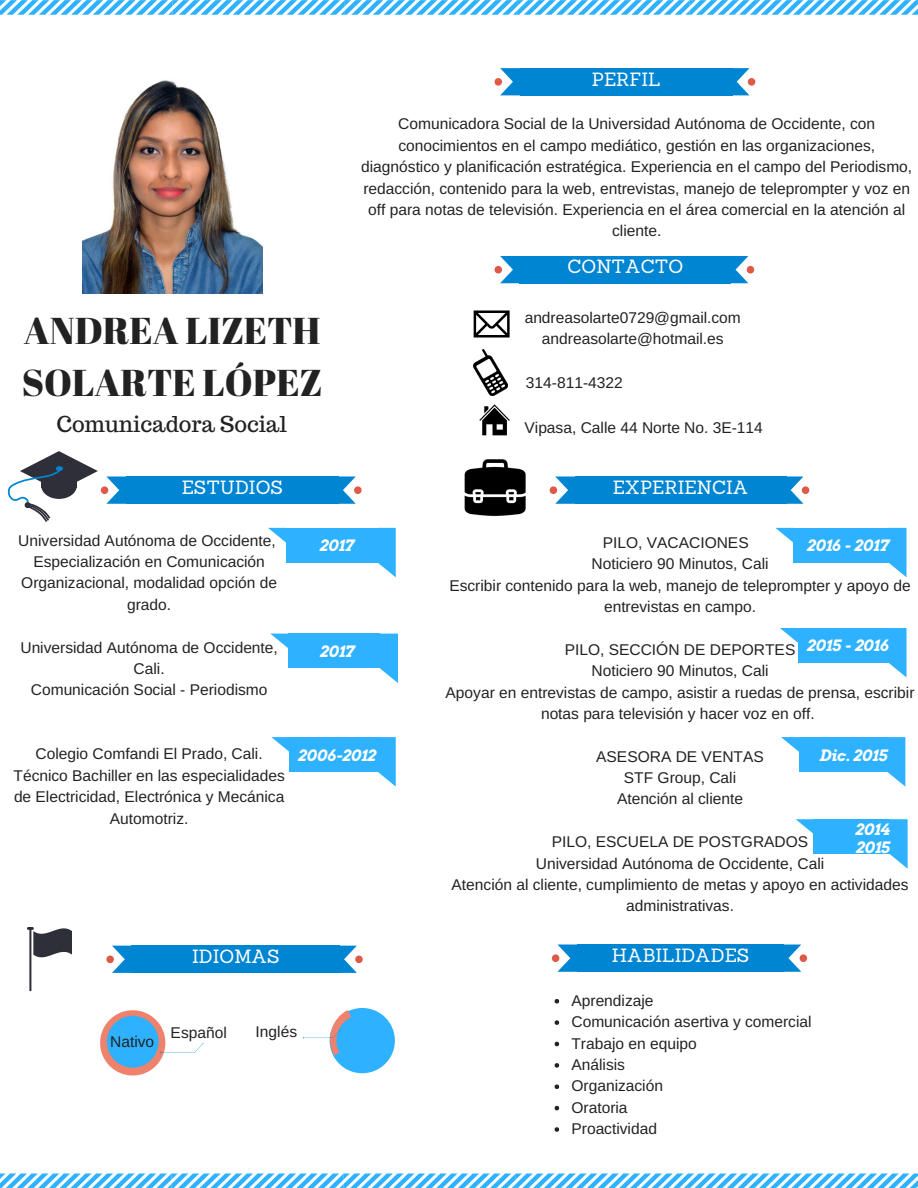
<style>
.page{position:relative;width:918px;height:1188px;background:#fff}
.page>*{position:absolute;margin:0;border:0;box-sizing:border-box;transform-origin:0 0}
.t1{font:37.35px "Abril Fatface";color:#222}
.t2{font:21.75px "Trocchi";color:#222}
.t3{font:18.75px "Sanchez";color:#fff}
.t4{font:15.6px/21.3px "Arimo";color:#222;text-align:center}
.t5{font:italic 700 15.6px/18px "Arvo";color:#fff}
</style>
<div class="page">
<div style="left:520px;top:256px;width:211px;height:27px;background:#0085d2"></div>
<svg style="left:731px;top:256px;width:23px;height:27px"></svg>
<svg style="left:495px;top:256px;width:25px;height:27px"></svg>
<div style="left:575px;top:477px;width:211px;height:27px;background:#0085d2"></div>
<svg style="left:786px;top:477px;width:23px;height:27px"></svg>
<svg style="left:550px;top:477px;width:25px;height:27px"></svg>
<div style="left:132px;top:946px;width:208px;height:27px;background:#0085d2"></div>
<svg style="left:340px;top:946px;width:23px;height:27px"></svg>
<svg style="left:106px;top:946px;width:26px;height:27px"></svg>
<div style="left:577px;top:945px;width:207px;height:27px;background:#0085d2"></div>
<svg style="left:784px;top:945px;width:23px;height:27px"></svg>
<svg style="left:552px;top:945px;width:25px;height:27px"></svg>
<div style="left:126px;top:477px;width:213px;height:27px;background:#0085d2"></div>
<svg style="left:339px;top:477px;width:23px;height:27px"></svg>
<div style="left:520px;top:68px;width:212px;height:27px;background:#0085d2"></div>
<svg style="left:732px;top:68px;width:23px;height:27px"></svg>
<svg style="left:495px;top:68px;width:25px;height:27px"></svg>
<svg style="left:474px;top:310px;width:36px;height:28px"></svg>
<img style="left:474px;top:350px;width:33px;height:46px">
<img style="left:82px;top:80px;width:180px;height:214px">
<svg style="left:8px;top:451px;width:119px;height:71px"></svg>
<img style="left:464px;top:459px;width:62px;height:58px">
<div style="left:793px;top:528px;width:96px;height:35px;background:#2eb2ff"></div>
<svg style="left:889px;top:528px;width:18px;height:49px"></svg>
<svg style="left:775px;top:528px;width:18px;height:15px"></svg>
<div style="left:286px;top:528px;width:92px;height:35px;background:#2eb2ff"></div>
<svg style="left:378px;top:528px;width:18px;height:49px"></svg>
<svg style="left:268px;top:528px;width:18px;height:15px"></svg>
<div style="left:288px;top:634px;width:92px;height:34px;background:#2eb2ff"></div>
<svg style="left:380px;top:634px;width:18px;height:49px"></svg>
<svg style="left:271px;top:634px;width:17px;height:14px"></svg>
<div style="left:289px;top:737px;width:89px;height:35px;background:#2eb2ff"></div>
<svg style="left:378px;top:737px;width:18px;height:49px"></svg>
<svg style="left:271px;top:737px;width:18px;height:15px"></svg>
<div style="left:798px;top:628px;width:91px;height:35px;background:#2eb2ff"></div>
<svg style="left:889px;top:628px;width:18px;height:49px"></svg>
<svg style="left:780px;top:628px;width:18px;height:15px"></svg>
<div style="left:799px;top:737px;width:88px;height:35px;background:#2eb2ff"></div>
<svg style="left:887px;top:737px;width:18px;height:49px"></svg>
<svg style="left:781px;top:737px;width:18px;height:15px"></svg>
<div style="left:813px;top:819px;width:77px;height:35px;background:#2eb2ff"></div>
<svg style="left:890px;top:819px;width:18px;height:49px"></svg>
<svg style="left:796px;top:819px;width:17px;height:15px"></svg>
<svg style="left:27px;top:927px;width:45px;height:37px"></svg>
<svg style="left:100px;top:1010px;width:104px;height:66px"></svg>
<svg style="left:303px;top:1008px;width:92px;height:65px"></svg>
<svg style="left:555px;top:999px;width:4px;height:5px"></svg>
<svg style="left:555px;top:1020px;width:4px;height:5px"></svg>
<svg style="left:555px;top:1042px;width:4px;height:4px"></svg>
<svg style="left:555px;top:1063px;width:4px;height:5px"></svg>
<svg style="left:555px;top:1084px;width:4px;height:5px"></svg>
<svg style="left:555px;top:1106px;width:4px;height:4px"></svg>
<svg style="left:555px;top:1127px;width:4px;height:5px"></svg>
<svg style="left:0;top:1173px;width:918px;height:15px"></svg>
<svg style="left:0;top:0;width:918px;height:15px"></svg>
<img style="left:479px;top:404px;width:31px;height:32px">
<p class="t3" style="left:592px;top:67px;width:70px">PERFIL</p>
<p class="t4" style="left:361px;top:113px;width:553px">Comunicadora Social de la Universidad Autónoma de Occidente, con conocimientos en el campo mediático, gestión en las organizaciones, diagnóstico y planificación estratégica. Experiencia en el campo del Periodismo, redacción, contenido para la web, entrevistas, manejo de teleprompter y voz en off para notas de televisión. Experiencia en el área comercial en la atención al cliente.</p>
<h1 class="t1" style="left:24px;top:305px;width:298px">ANDREA LIZETH</h1>
<h1 class="t1" style="left:22px;top:356px;width:302px">SOLARTE LÓPEZ</h1>
<p class="t3" style="left:568px;top:255px;width:117px">CONTACTO</p>
<p class="t4" style="left:525px;top:307px;width:218px">andreasolarte0729@gmail.com</p>
<p class="t4" style="left:542px;top:328px;width:183px">andreasolarte@hotmail.es</p>
<p class="t4" style="left:526px;top:372px;width:98px">314-811-4322</p>
<h2 class="t2" style="left:57px;top:410px;width:232px">Comunicadora Social</h2>
<p class="t4" style="left:525px;top:417px;width:240px">Vipasa, Calle 44 Norte No. 3E-114</p>
<p class="t3" style="left:182px;top:475px;width:103px">ESTUDIOS</p>
<p class="t3" style="left:613px;top:475px;width:137px">EXPERIENCIA</p>
<p class="t4" style="left:18px;top:530px;width:260px">Universidad Autónoma de Occidente,<br>Especialización en Comunicación<br>Organizacional, modalidad opción de grado.</p>
<p class="t4" style="left:20px;top:636px;width:259px">Universidad Autónoma de Occidente,<br>Cali.<br>Comunicación Social - Periodismo</p>
<p class="t4" style="left:14px;top:743px;width:273px">Colegio Comfandi El Prado, Cali.<br>Técnico Bachiller en las especialidades de Electricidad, Electrónica y Mecánica<br>Automotriz.</p>
<p class="t4" style="left:449px;top:532px;width:463px">PILO, VACACIONES<br>Noticiero 90 Minutos, Cali<br>Escribir contenido para la web, manejo de teleprompter y apoyo de entrevistas en campo.</p>
<p class="t4" style="left:446px;top:639px;width:470px">PILO, SECCIÓN DE DEPORTES<br>Noticiero 90 Minutos, Cali<br>Apoyar en entrevistas de campo, asistir a ruedas de prensa, escribir notas para televisión y hacer voz en off.</p>
<p class="t4" style="left:596px;top:746px;width:169px">ASESORA DE VENTAS<br>STF Group, Cali<br>Atención al cliente</p>
<p class="t4" style="left:452px;top:831px;width:458px">PILO, ESCUELA DE POSTGRADOS<br>Universidad Autónoma de Occidente, Cali<br>Atención al cliente, cumplimiento de metas y apoyo en actividades administrativas.</p>
<p class="t5" style="left:320px;top:537px;width:36px">2017</p>
<p class="t5" style="left:807px;top:537px;width:84px">2016 - 2017</p>
<p class="t5" style="left:807px;top:637px;width:83px">2015 - 2016</p>
<p class="t5" style="left:320px;top:642px;width:36px">2017</p>
<p class="t5" style="left:819px;top:746px;width:70px">Dic. 2015</p>
<p class="t5" style="left:298px;top:746px;width:79px">2006-2012</p>
<p class="t5" style="left:855px;top:820px;width:36px">2014<br>2015</p>
<p class="t4" style="left:110px;top:1031px;width:46px">Nativo</p>
<p class="t3" style="left:192px;top:944px;width:89px">IDIOMAS</p>
<p class="t3" style="left:612px;top:943px;width:139px">HABILIDADES</p>
<p class="t4" style="left:171px;top:1022px;width:58px">Español</p>
<p class="t4" style="left:256px;top:1021px;width:43px">Inglés</p>
<p class="t4" style="left:571px;top:990px;width:242px;text-align:left">Aprendizaje<br>Comunicación asertiva y comercial<br>Trabajo en equipo<br>Análisis<br>Organización<br>Oratoria<br>Proactividad</p>
</div>
